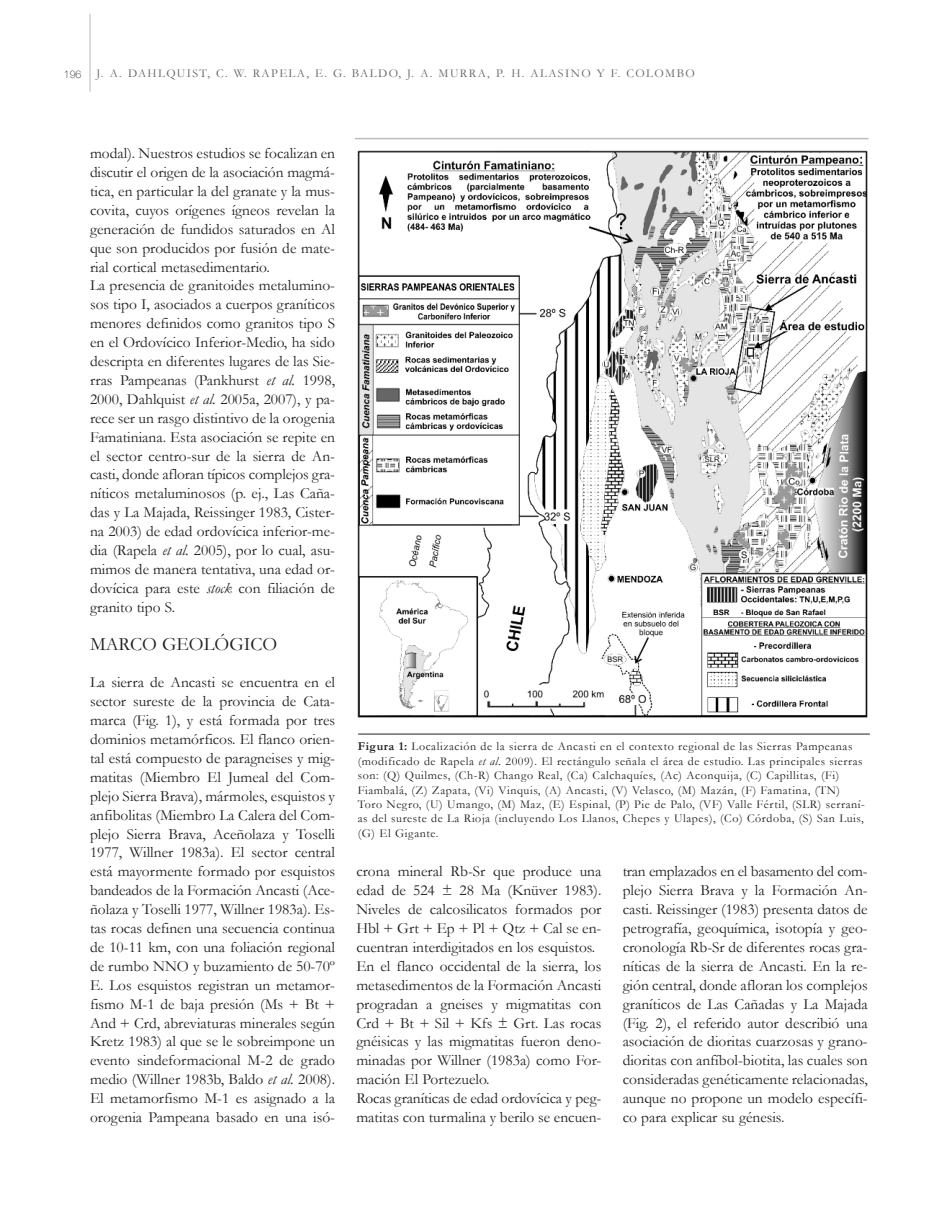
<style>
.page{position:relative;width:945px;height:1215px;background:#fff}
.page>*{position:absolute;margin:0;border:0;box-sizing:border-box;transform-origin:0 0}
.t1{font:18.9px "Garamond";color:#231f20}
.t2{font:15.45px/18.9px "Garamond";color:#231f20}
.t3{font:12px/14.4px "Garamond";letter-spacing:.045em;color:#231f20}
.t4{font:12px "Garamond";letter-spacing:.115em;color:#636366}
.t5{font:100 10.5px "Helvetica Neue";color:#231f20}
.s1{font-style:italic}
.s2{font-weight:700}
</style>
<div class="page">
<hr style="left:90px;top:14px;width:1px;height:78px;background:#b7b8bb">
<img style="left:357px;top:150px;width:511px;height:568px">
<hr style="left:355px;top:138px;width:514px;height:1px;background:#bcbdc0">
<hr style="left:358px;top:734px;width:512px;height:1px;background:#231f20">
<p class="t5" style="left:64px;top:69px;width:19px">196</p>
<p class="t4" style="left:97px;top:67px;width:600px">J. A. DAHLQUIST, C. W. RAPELA, E. G. BALDO, J. A. MURRA, P. H. ALASINO Y F. COLOMBO</p>
<p class="t2" style="left:90px;top:144px;width:247px">modal). Nuestros estudios se focalizan en discutir el origen de la asociación magmá&shy;tica, en particular la del granate y la mus&shy;covita, cuyos orígenes ígneos revelan la generación de fundidos saturados en Al que son producidos por fusión de mate&shy;rial cortical metasedimentario.<br>La presencia de granitoides metalumino&shy;sos tipo I, asociados a cuerpos graníticos menores definidos como granitos tipo S en el Ordovícico Inferior-Medio, ha sido descripta en diferentes lugares de las Sie&shy;rras Pampeanas (Pankhurst <span class="s1">et al.</span> 1998, 2000, Dahlquist <span class="s1">et al.</span> 2005a, 2007), y pa&shy;rece ser un rasgo distintivo de la orogenia Famatiniana. Esta asociación se repite en el sector centro-sur de la sierra de An&shy;casti, donde afloran típicos complejos gra&shy;níticos metaluminosos (p. ej., Las Caña&shy;das y La Majada, Reissinger 1983, Cister&shy;na 2003) de edad ordovícica inferior-me&shy;dia (Rapela <span class="s1">et al.</span> 2005), por lo cual, asu&shy;mimos de manera tentativa, una edad or&shy;dovícica para este <span class="s1">stock</span> con filiación de granito tipo S.</p>
<p class="t1" style="left:90px;top:633px;width:189px">MARCO GEOLóGICO</p>
<p class="t2" style="left:90px;top:673px;width:247px;text-align:justify">La sierra de Ancasti se encuentra en el sector sureste de la provincia de Cata&shy;marca (Fig. 1), y está formada por tres dominios metamórficos. El flanco orien&shy;tal está compuesto de paragneises y mig&shy;matitas (Miembro El Jumeal del Com&shy;plejo Sierra Brava), mármoles, esquistos y anfibolitas (Miembro La Calera del Com&shy;plejo Sierra Brava, Aceñolaza y Toselli 1977, Willner 1983a). El sector central está mayormente formado por esquistos bandeados de la Formación Ancasti (Ace&shy;ñolaza y Toselli 1977, Willner 1983a). Es&shy;tas rocas definen una secuencia continua de 10-11 km, con una foliación regional de rumbo NNO y buzamiento de 50-70º E. Los esquistos registran un metamor&shy;fismo M-1 de baja presión (Ms + Bt + And + Crd, abreviaturas minerales según Kretz 1983) al que se le sobreimpone un evento sindeformacional M-2 de grado medio (Willner 1983b, Baldo <span class="s1">et al.</span> 2008).<br>El metamorfismo M-1 es asignado a la orogenia Pampeana basado en una isó-</p>
<p class="t3" style="left:358px;top:740px;width:509px"><span class="s2">Figura 1:</span> Localización de la sierra de Ancasti en el contexto regional de las Sierras Pampeanas (modificado de Rapela <span class="s1">et al.</span> 2009). El rectángulo señala el área de estudio. Las principales sierras son: (Q) Quilmes, (Ch-R) Chango Real, (Ca) Calchaquíes, (Ac) Aconquija, (C) Capillitas, (Fi)<br>Fiambalá, (Z) Zapata, (Vi) Vinquis, (A) Ancasti, (V) Velasco, (M) Mazán, (F) Famatina, (TN)<br>Toro Negro, (U) Umango, (M) Maz, (E) Espinal, (P) Pie de Palo, (VF) Valle Fértil, (SLR) serraní&shy;as del sureste de La Rioja (incluyendo Los Llanos, Chepes y Ulapes), (Co) Córdoba, (S) San Luis, (G) El Gigante.</p>
<p class="t2" style="left:356px;top:862px;width:247px">crona mineral Rb-Sr que produce una edad de 524 ± 28 Ma (Knüver 1983).<br>Niveles de calcosilicatos formados por Hbl + Grt + Ep + Pl + Qtz + Cal se en&shy;cuentran interdigitados en los esquistos.<br>En el flanco occidental de la sierra, los metasedimentos de la Formación Ancasti progradan a gneises y migmatitas con Crd + Bt + Sil + Kfs ± Grt. Las rocas gnéisicas y las migmatitas fueron deno&shy;minadas por Willner (1983a) como For&shy;mación El Portezuelo.<br>Rocas graníticas de edad ordovícica y peg&shy;matitas con turmalina y berilo se encuen-</p>
<p class="t2" style="left:623px;top:862px;width:247px;text-align:justify">tran emplazados en el basamento del com&shy;plejo Sierra Brava y la Formación An&shy;casti. Reissinger (1983) presenta datos de petrografía, geoquímica, isotopía y geo&shy;cronología Rb-Sr de diferentes rocas gra&shy;níticas de la sierra de Ancasti. En la re&shy;gión central, donde afloran los complejos graníticos de Las Cañadas y La Majada (Fig. 2), el referido autor describió una asociación de dioritas cuarzosas y grano&shy;dioritas con anfíbol-biotita, las cuales son consideradas genéticamente relacionadas, aunque no propone un modelo específi&shy;co para explicar su génesis.</p>
</div>
